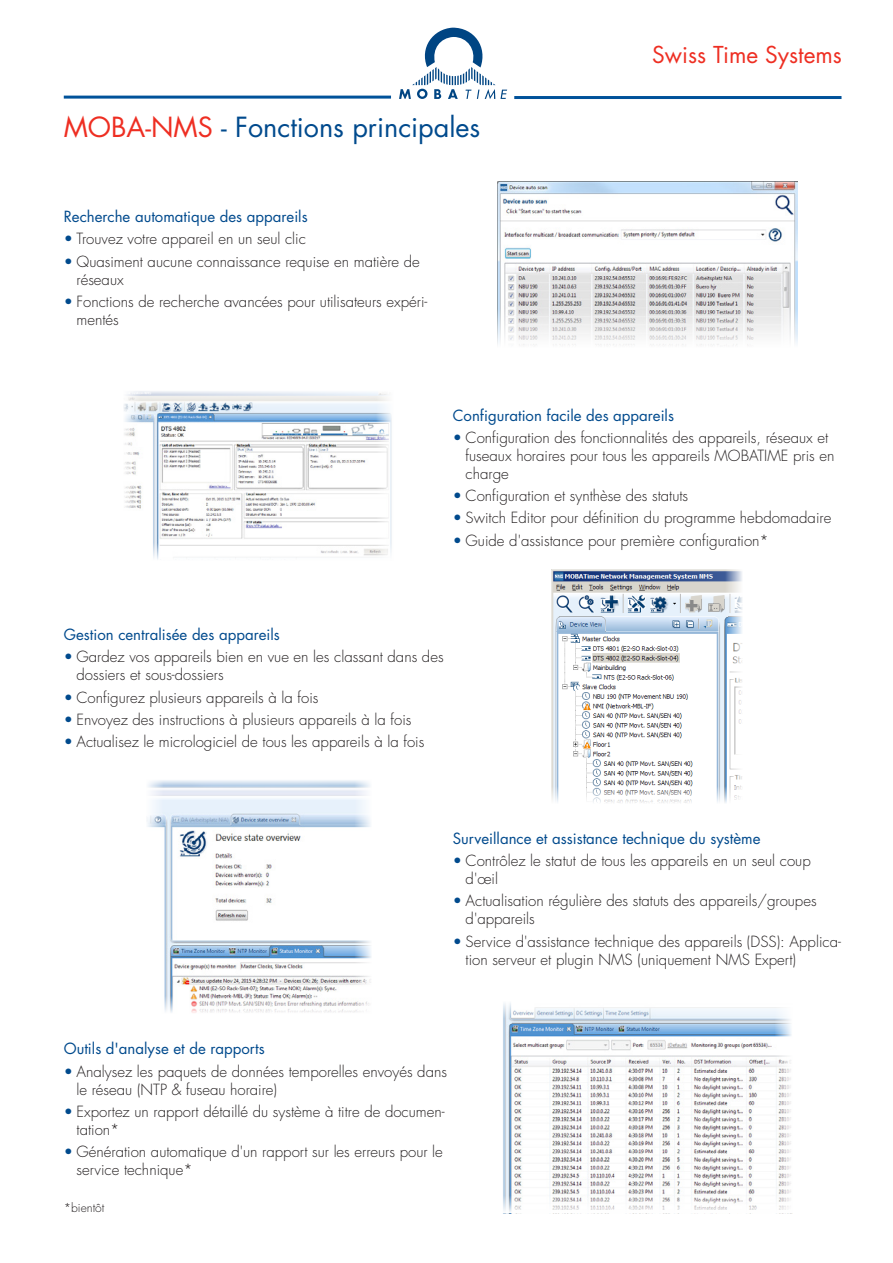
<style>
.page{position:relative;width:893px;height:1263px;background:#fff}
.page>*{position:absolute;margin:0;border:0;box-sizing:border-box;transform-origin:0 0}
.titel2{font:27px "Futura Std";color:#004a8d}
.t1{font:22.65px "Futura";color:#ee2e22}
.titel3{font:300 15px/18px "Futura Std";color:#231f20}
.titel3-2{font:15px "Futura Std";color:#004a8d}
.t2{font:300 12px "Futura Std";color:#231f20}
.s1{color:#ee2e22}
.s2{color:#004a8d}
</style>
<div class="page">
<svg style="left:399px;top:28px;width:108px;height:71px"></svg>
<hr style="left:64px;top:96px;width:327px;height:3px;background:#01529a">
<hr style="left:514px;top:96px;width:327px;height:3px;background:#01529a">
<img style="left:140px;top:408px;width:235px;height:134px">
<svg style="left:140px;top:391px;width:235px;height:17px"></svg>
<svg style="left:375px;top:392px;width:17px;height:150px"></svg>
<svg style="left:124px;top:391px;width:16px;height:118px"></svg>
<img style="left:497px;top:182px;width:301px;height:126px">
<svg style="left:497px;top:308px;width:301px;height:37px"></svg>
<img style="left:551px;top:569px;width:174px;height:217px">
<svg style="left:725px;top:569px;width:17px;height:217px"></svg>
<svg style="left:551px;top:786px;width:191px;height:17px"></svg>
<img style="left:163px;top:798px;width:191px;height:197px">
<svg style="left:163px;top:780px;width:191px;height:16px"></svg>
<svg style="left:354px;top:780px;width:17px;height:205px"></svg>
<svg style="left:164px;top:995px;width:205px;height:18px"></svg>
<img style="left:503px;top:1018px;width:271px;height:177px">
<svg style="left:503px;top:1003px;width:271px;height:15px"></svg>
<svg style="left:774px;top:1007px;width:18px;height:188px"></svg>
<svg style="left:503px;top:1195px;width:287px;height:17px"></svg>
<p class="titel2" style="left:64px;top:110px;width:418px"><span class="s1">MOBA-NMS</span> - Fonctions principales</p>
<p class="titel3-2" style="left:64px;top:207px;width:245px">Recherche automatique des appareils</p>
<p class="titel3" style="left:64px;top:230px;width:244px"><span class="s2">•</span> Trouvez votre appareil en un seul clic</p>
<p class="titel3" style="left:77px;top:252px;width:345px;text-indent:-13px"><span class="s2">•</span> Quasiment aucune connaissance requise en matière de réseaux</p>
<p class="titel3" style="left:77px;top:293px;width:352px;text-indent:-13px"><span class="s2">•</span> Fonctions de recherche avancées pour utilisateurs expéri&shy;mentés</p>
<h2 class="t1" style="left:652px;top:39px;width:191px">Swiss Time Systems</h2>
<p class="titel3-2" style="left:453px;top:406px;width:223px">Configuration facile des appareils</p>
<p class="titel3" style="left:466px;top:429px;width:370px;text-indent:-13px"><span class="s2">•</span> Configuration des fonctionnalités des appareils, réseaux et fuseaux horaires pour tous les appareils MOBATIME pris en charge</p>
<p class="titel3" style="left:453px;top:487px;width:237px"><span class="s2">•</span> Configuration et synthèse des statuts</p>
<p class="titel3" style="left:453px;top:509px;width:380px"><span class="s2">•</span> Switch Editor pour définition du programme hebdomadaire</p>
<p class="titel3" style="left:453px;top:532px;width:317px"><span class="s2">•</span> Guide d'assistance pour première configuration*</p>
<p class="titel3-2" style="left:64px;top:625px;width:217px">Gestion centralisée des appareils</p>
<p class="titel3" style="left:77px;top:648px;width:369px;text-indent:-13px"><span class="s2">•</span> Gardez vos appareils bien en vue en les classant dans des dossiers et sous-dossiers</p>
<p class="titel3" style="left:64px;top:689px;width:256px"><span class="s2">•</span> Configurez plusieurs appareils à la fois</p>
<p class="titel3" style="left:64px;top:711px;width:349px"><span class="s2">•</span> Envoyez des instructions à plusieurs appareils à la fois</p>
<p class="titel3" style="left:64px;top:733px;width:362px"><span class="s2">•</span> Actualisez le micrologiciel de tous les appareils à la fois</p>
<p class="titel3-2" style="left:453px;top:829px;width:309px">Surveillance et assistance technique du système</p>
<p class="titel3" style="left:466px;top:852px;width:347px;text-indent:-13px"><span class="s2">•</span> Contrôlez le statut de tous les appareils en un seul coup d'œil</p>
<p class="titel3" style="left:466px;top:892px;width:352px;text-indent:-13px"><span class="s2">•</span> Actualisation régulière des statuts des appareils/groupes d'appareils</p>
<p class="titel3" style="left:466px;top:932px;width:377px;text-indent:-13px"><span class="s2">•</span> Service d'assistance technique des appareils (DSS): Applica&shy;tion serveur et plugin NMS (uniquement NMS Expert)</p>
<p class="titel3-2" style="left:64px;top:1039px;width:203px">Outils d'analyse et de rapports</p>
<p class="titel3" style="left:77px;top:1062px;width:372px;text-indent:-13px"><span class="s2">•</span> Analysez les paquets de données temporelles envoyés dans le réseau (NTP &amp; fuseau horaire)</p>
<p class="titel3" style="left:77px;top:1103px;width:370px;text-indent:-13px"><span class="s2">•</span> Exportez un rapport détaillé du système à titre de documen&shy;tation*</p>
<p class="titel3" style="left:77px;top:1143px;width:368px;text-indent:-13px"><span class="s2">•</span> Génération automatique d'un rapport sur les erreurs pour le service technique*</p>
<p class="t2" style="left:64px;top:1200px;width:42px">*bientôt</p>
</div>
